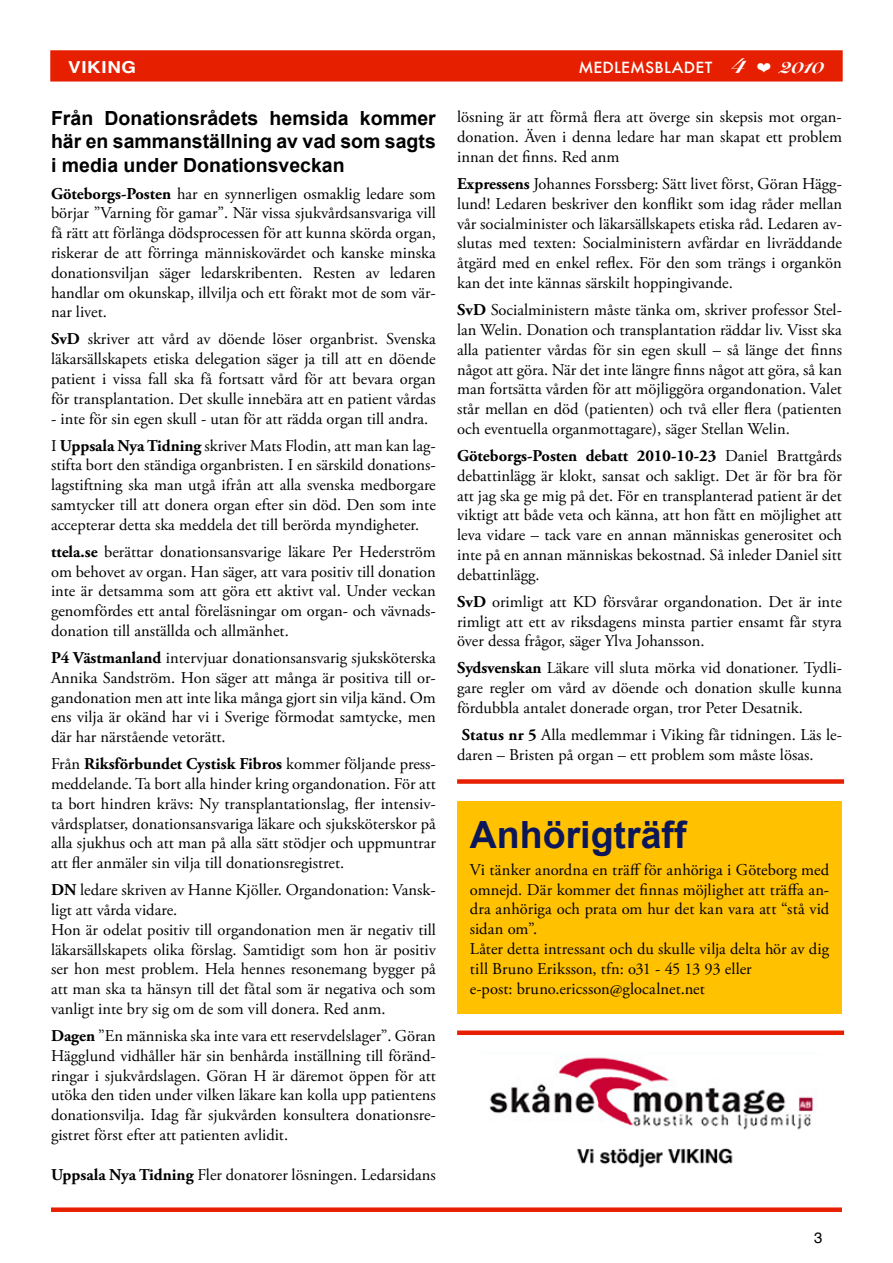
<style>
.page{position:relative;width:893px;height:1263px;background:#fff}
.page>*{position:absolute;margin:0;border:0;box-sizing:border-box;transform-origin:0 0}
.t1{font:700 37.5px "Arial";color:#0c1759}
.t2{font:700 19.5px/23.4px "Arial";color:#000;text-align:justify}
.t3{font:16.5px/19.8px "Adobe Garamond Pro";color:#000;text-align:justify}
.t4{font:700 16.5px "Helvetica";letter-spacing:.035em;color:#fff;scale:1.14 1}
.t5{font:500 15px "Futura";letter-spacing:.01em;color:#fff;scale:1.05 1}
.t6{font:15px "Helvetica";color:#000}
.s1{font-family:"Snell Roundhand";font-weight:900;font-size:23.7px}
.s2{font-family:"Snell Roundhand";font-weight:900;font-size:20.4px}
.s3{font-weight:700}
</style>
<div class="page">
<div style="left:51px;top:51px;width:791px;height:30px;background:#e71f01"></div>
<div style="left:50px;top:50px;width:793px;height:32px;border:2px solid #e71f01"></div>
<div style="left:51px;top:1207px;width:791px;height:5px;background:#e71f01"></div>
<div style="left:457px;top:1030px;width:387px;height:5px;background:#e71f01"></div>
<div style="left:457px;top:800px;width:385px;height:213px;background:#ffc100"></div>
<img style="left:489px;top:1057px;width:325px;height:111px">
<div style="left:457px;top:779px;width:387px;height:5px;background:#e71f01"></div>
<p class="t4" style="left:68px;top:54px;width:61px">VIKING</p>
<p class="t5" style="left:578px;top:57px;width:235px">MEDLEMSBLADET <span class="s1">4</span> ❤ <span class="s2">2010</span></p>
<p class="t2" style="left:51px;top:106px;width:386px">Från Donationsrådets hemsida kommer här en sammanställning av vad som sagts i media under Donationsveckan</p>
<p class="t3" style="left:51px;top:184px;width:386px"><span class="s3">Göteborgs-Posten</span> har en synnerligen osmaklig ledare som börjar ”Varning för gamar”. När vissa sjukvårdsansvariga vill få rätt att förlänga dödsprocessen för att kunna skörda organ, riskerar de att förringa människovärdet och kanske minska donationsviljan säger ledarskribenten. Resten av ledaren handlar om okunskap, illvilja och ett förakt mot de som vär&shy;nar livet.</p>
<p class="t3" style="left:51px;top:330px;width:386px"><span class="s3">SvD</span> skriver att vård av döende löser organbrist. Svenska läkarsällskapets etiska delegation säger ja till att en döende patient i vissa fall ska få fortsatt vård för att bevara organ för transplantation. Det skulle innebära att en patient vårdas</p>
<p class="t3" style="left:51px;top:405px;width:386px;line-height:27px">- inte för sin egen skull - utan för att rädda organ till andra.<br>I <span class="s3">Uppsala Nya Tidning</span> skriver Mats Flodin, att man kan lag-</p>
<p class="t3" style="left:51px;top:456px;width:386px">stifta bort den ständiga organbristen. I en särskild donations&shy;lagstiftning ska man utgå ifrån att alla svenska medborgare samtycker till att donera organ efter sin död. Den som inte accepterar detta ska meddela det till berörda myndigheter.</p>
<p class="t3" style="left:51px;top:542px;width:386px"><span class="s3">ttela.se</span> berättar donationsansvarige läkare Per Hederström om behovet av organ. Han säger, att vara positiv till donation inte är detsamma som att göra ett aktivt val. Under veckan genomfördes ett antal föreläsningar om organ- och vävnads&shy;donation till anställda och allmänhet.</p>
<p class="t3" style="left:51px;top:648px;width:386px"><span class="s3">P4 Västmanland</span> intervjuar donationsansvarig sjuksköterska Annika Sandström. Hon säger att många är positiva till or&shy;gandonation men att inte lika många gjort sin vilja känd. Om ens vilja är okänd har vi i Sverige förmodat samtycke, men där har närstående vetorätt.</p>
<p class="t3" style="left:51px;top:755px;width:386px">Från <span class="s3">Riksförbundet Cystisk Fibros</span> kommer följande press&shy;meddelande. Ta bort alla hinder kring organdonation. För att ta bort hindren krävs: Ny transplantationslag, fler intensiv&shy;vårdsplatser, donationsansvariga läkare och sjuksköterskor på alla sjukhus och att man på alla sätt stödjer och uppmuntrar att fler anmäler sin vilja till donationsregistret.</p>
<p class="t3" style="left:51px;top:881px;width:386px;text-align:left"><span class="s3">DN</span> ledare skriven av Hanne Kjöller. Organdonation: Vansk&shy;ligt att vårda vidare.<br>Hon är odelat positiv till organdonation men är negativ till läkarsällskapets olika förslag. Samtidigt som hon är positiv ser hon mest problem. Hela hennes resonemang bygger på att man ska ta hänsyn till det fåtal som är negativa och som vanligt inte bry sig om de som vill donera. Red anm.</p>
<p class="t3" style="left:51px;top:1026px;width:386px"><span class="s3">Dagen</span> ”En människa ska inte vara ett reservdelslager”. Göran Hägglund vidhåller här sin benhårda inställning till föränd&shy;ringar i sjukvårdslagen. Göran H är däremot öppen för att utöka den tiden under vilken läkare kan kolla upp patientens donationsvilja. Idag får sjukvården konsultera donationsre&shy;gistret först efter att patienten avlidit.</p>
<p class="t3" style="left:51px;top:1165px;width:386px"><span class="s3">Uppsala Nya Tidning</span> Fler donatorer lösningen. Ledarsidans</p>
<p class="t3" style="left:457px;top:108px;width:386px">lösning är att förmå flera att överge sin skepsis mot organ&shy;donation. Även i denna ledare har man skapat ett problem innan det finns. Red anm</p>
<p class="t3" style="left:457px;top:175px;width:386px"><span class="s3">Expressens</span> Johannes Forssberg: Sätt livet först, Göran Hägg&shy;lund! Ledaren beskriver den konflikt som idag råder mellan vår socialminister och läkarsällskapets etiska råd. Ledaren av&shy;slutas med texten: Socialministern avfärdar en livräddande åtgärd med en enkel reflex. För den som trängs i organkön kan det inte kännas särskilt hoppingivande.</p>
<p class="t3" style="left:457px;top:301px;width:386px"><span class="s3">SvD</span> Socialministern måste tänka om, skriver professor Stel&shy;lan Welin. Donation och transplantation räddar liv. Visst ska alla patienter vårdas för sin egen skull – så länge det finns något att göra. När det inte längre finns något att göra, så kan man fortsätta vården för att möjliggöra organdonation. Valet står mellan en död (patienten) och två eller flera (patienten och eventuella organmottagare), säger Stellan Welin.</p>
<p class="t3" style="left:457px;top:446px;width:386px"><span class="s3">Göteborgs-Posten debatt 2010-10-23</span> Daniel Brattgårds debattinlägg är klokt, sansat och sakligt. Det är för bra för att jag ska ge mig på det. För en transplanterad patient är det viktigt att både veta och känna, att hon fått en möjlighet att leva vidare – tack vare en annan människas generositet och inte på en annan människas bekostnad. Så inleder Daniel sitt debattinlägg.</p>
<p class="t3" style="left:457px;top:592px;width:386px"><span class="s3">SvD</span> orimligt att KD försvårar organdonation. Det är inte rimligt att ett av riksdagens minsta partier ensamt får styra över dessa frågor, säger Ylva Johansson.</p>
<p class="t3" style="left:457px;top:659px;width:386px"><span class="s3">Sydsvenskan</span> Läkare vill sluta mörka vid donationer. Tydli&shy;gare regler om vård av döende och donation skulle kunna fördubbla antalet donerade organ, tror Peter Desatnik.</p>
<p class="t3" style="left:457px;top:725px;width:386px"><span class="s3">Status nr 5</span> Alla medlemmar i Viking får tidningen. Läs le&shy;daren – Bristen på organ – ett problem som måste lösas.</p>
<h1 class="t1" style="left:470px;top:813px;width:218px">Anhörigträff</h1>
<p class="t3" style="left:470px;top:860px;width:361px;text-align:left">Vi tänker anordna en träff för anhöriga i Göteborg med omnejd. Där kommer det finnas möjlighet att träffa an&shy;dra anhöriga och prata om hur det kan vara att “stå vid sidan om”.<br>Låter detta intressant och du skulle vilja delta hör av dig till Bruno Eriksson, tfn: o31 - 45 13 93 eller<br>e-post: bruno.ericsson@glocalnet.net</p>
<p class="t6" style="left:814px;top:1226px;width:10px">3</p>
</div>
